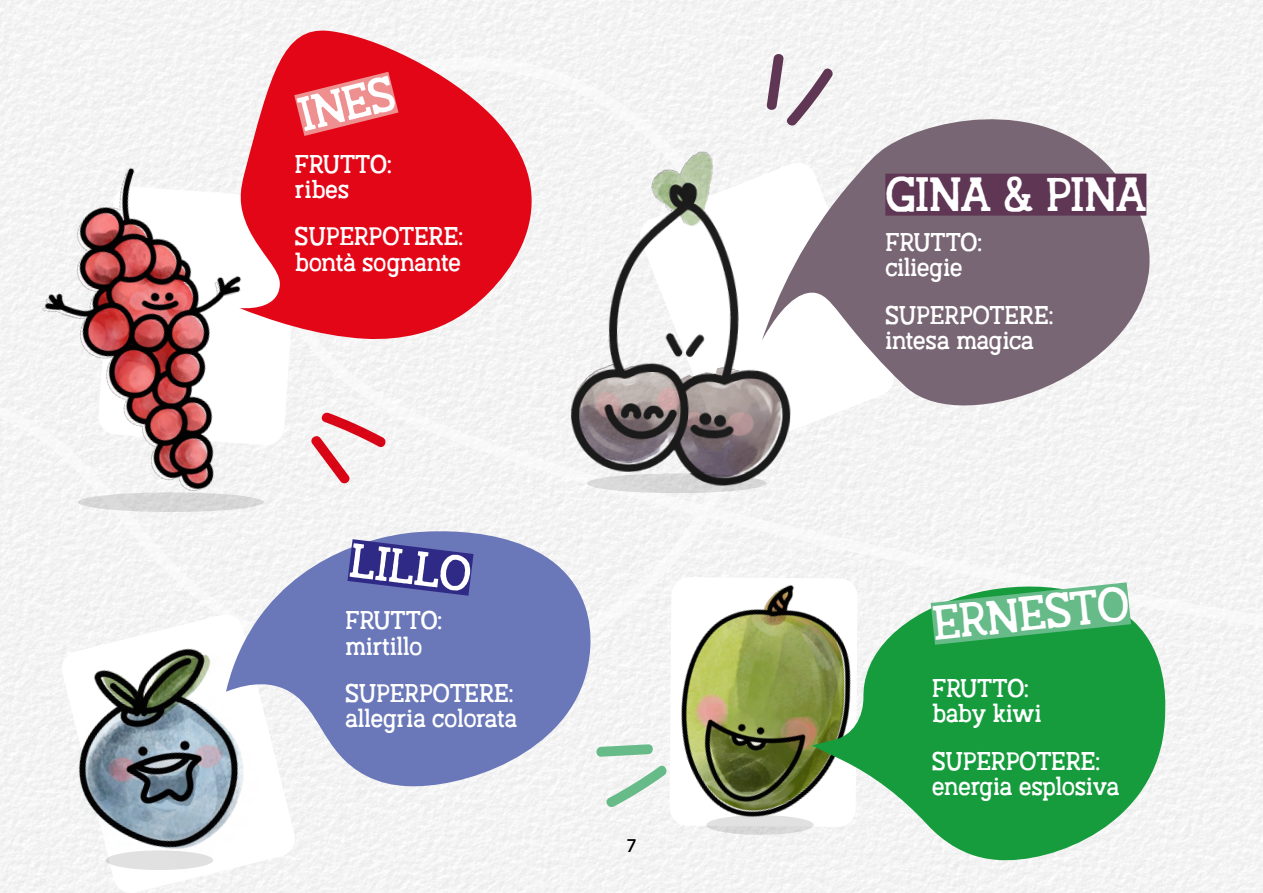
<style>
.page{position:relative;width:1263px;height:893px;background:#f4f4f4}
.page>*{position:absolute;margin:0;border:0;box-sizing:border-box;transform-origin:0 0}
.t1{font:45px "Austral Slab Blur";letter-spacing:-.02em;color:#fff}
.t2{font:24px/25.5px "Austral Slab Blur";color:#fff}
.t3{font:18.15px "Pulp Display";color:#000}
</style>
<div class="page">
<svg style="left:0;top:15px;width:3px;height:44px"></svg>
<div style="left:0;top:573px;width:78px;height:320px;background:#f4f4f4"></div>
<img style="left:0;top:59px;width:368px;height:514px">
<img style="left:34px;top:574px;width:319px;height:319px">
<svg style="left:226px;top:522px;width:370px;height:268px;fill:#6a77b8"></svg>
<svg style="left:309px;top:411px;width:79px;height:75px"></svg>
<svg style="left:237px;top:26px;width:340px;height:315px;fill:#e30617"></svg>
<img style="left:447px;top:87px;width:483px;height:413px">
<svg style="left:762px;top:95px;width:390px;height:344px;fill:#796674"></svg>
<svg style="left:766px;top:52px;width:69px;height:77px"></svg>
<svg style="left:587px;top:473px;width:179px;height:20px;background:#bababa"></svg>
<img style="left:596px;top:550px;width:216px;height:313px">
<svg style="left:812px;top:548px;width:356px;height:316px;fill:#169c3d"></svg>
<svg style="left:595px;top:744px;width:59px;height:13px"></svg>
<svg style="left:603px;top:763px;width:66px;height:46px"></svg>
<svg style="left:248px;top:41px;width:196px;height:125px;background:#e73e4a"></svg>
<svg style="left:303px;top:513px;width:215px;height:109px"></svg>
<div style="left:885px;top:174px;width:261px;height:42px;background:#5f3754"></div>
<svg style="left:887px;top:557px;width:288px;height:113px"></svg>
<h1 class="t1" style="left:291px;top:82px;width:98px;rotate:-14deg">INES</h1>
<p class="t2" style="left:295px;top:150px;width:98px">FRUTTO: ribes</p>
<p class="t2" style="left:295px;top:222px;width:169px">SUPERPOTERE: bontà sognante</p>
<h1 class="t1" style="left:354px;top:526px;width:123px;rotate:7deg">LILLO</h1>
<p class="t2" style="left:345px;top:606px;width:98px">FRUTTO: mirtillo</p>
<p class="t2" style="left:345px;top:679px;width:173px">SUPERPOTERE: allegria colorata</p>
<p class="t3" style="left:627px;top:836px;width:11px">7</p>
<h1 class="t1" style="left:885px;top:160px;width:263px">GINA &amp; PINA</h1>
<p class="t2" style="left:885px;top:228px;width:98px">FRUTTO: ciliegie</p>
<p class="t2" style="left:885px;top:300px;width:169px">SUPERPOTERE: intesa magica</p>
<h1 class="t1" style="left:929px;top:589px;width:199px;rotate:-6deg">ERNESTO</h1>
<p class="t2" style="left:932px;top:674px;width:111px">FRUTTO: baby kiwi</p>
<p class="t2" style="left:932px;top:746px;width:189px">SUPERPOTERE: energia esplosiva</p>
</div>
